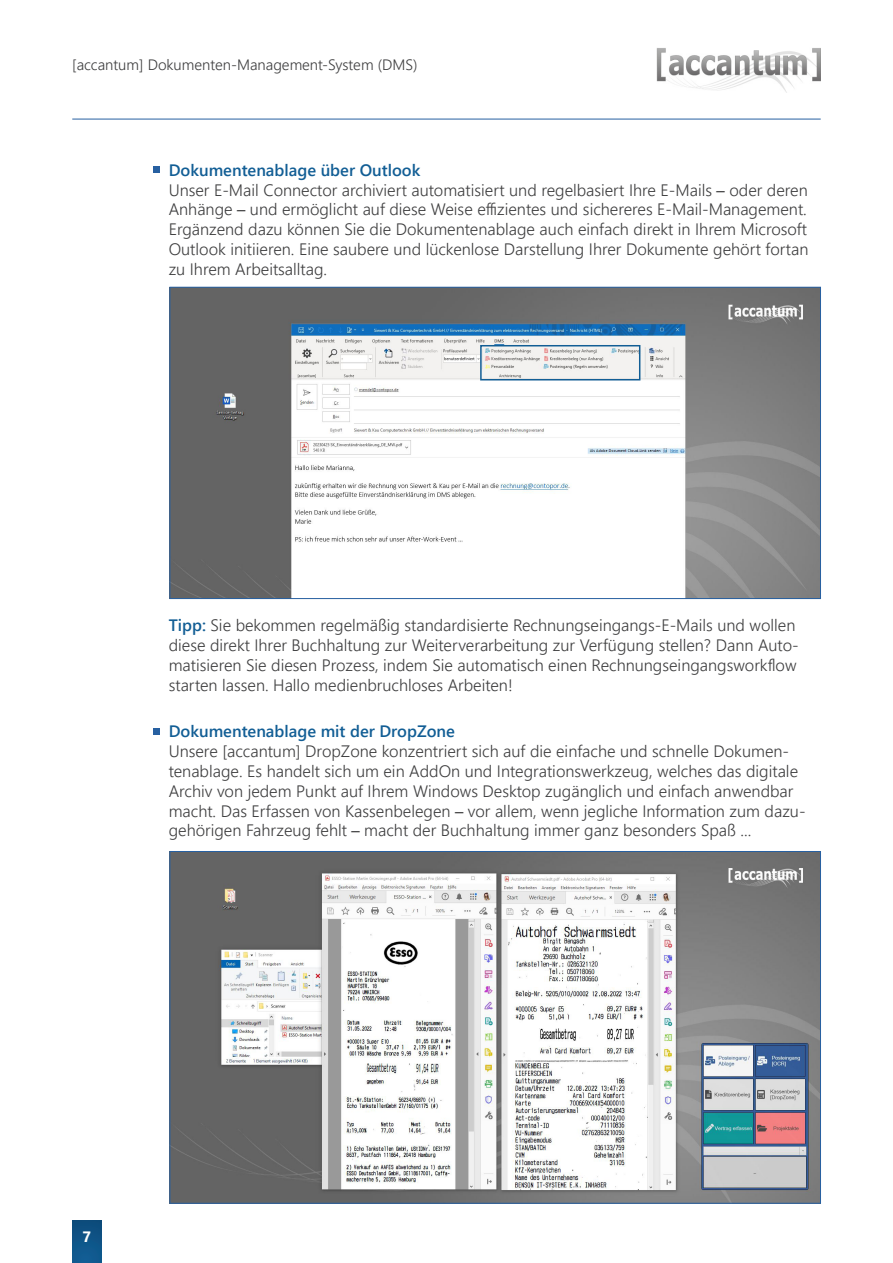
<style>
.page{position:relative;width:893px;height:1263px;background:#fff}
.page>*{position:absolute;margin:0;border:0;box-sizing:border-box;transform-origin:0 0}
.t1{font:300 16.5px/19.8px "Segoe UI";color:#3e3e3f}
.t2{font:600 16.5px "Segoe UI";color:#125e95}
.t3{font:300 15px "Segoe UI";color:#3e3e3f}
.t4{font:700 15px "Segoe UI";color:#fff}
.s1{font-weight:600;color:#125e95}
.s2{font-family:"Arial Nova";font-weight:400}
</style>
<div class="page">
<hr style="left:72px;top:119px;width:749px;height:1px;background:#2760a1">
<div style="left:153px;top:166px;width:7px;height:7px;background:#2760a1"></div>
<div style="left:153px;top:728px;width:7px;height:6px;background:#2760a1"></div>
<div style="left:72px;top:1220px;width:29px;height:43px;background:linear-gradient(to bottom,#0c4b7b,#115e95)"></div>
<img style="left:657px;top:48px;width:164px;height:44px">
<img style="left:172px;top:289px;width:647px;height:308px">
<div style="left:480px;top:345px;width:160px;height:35px;border:2px solid #125e95"></div>
<img style="left:172px;top:853px;width:647px;height:348px">
<p class="t3" style="left:72px;top:51px;width:347px">[accantum] Dokumenten-Management-System (DMS)</p>
<p class="t1" style="left:169px;top:158px;width:641px"><span class="s1">Dokumentenablage über Outlook<br></span>Unser E-Mail Connector archiviert automatisiert und regelbasiert Ihre E-Mails <span class="s2">–</span> oder deren Anhänge <span class="s2">–</span> und ermöglicht auf diese Weise effizientes und sichereres E-Mail-Management.<br>Ergänzend dazu können Sie die Dokumentenablage auch einfach direkt in Ihrem Microsoft Outlook initiieren. Eine saubere und lückenlose Darstellung Ihrer Dokumente gehört fortan zu Ihrem Arbeitsalltag.</p>
<p class="t1" style="left:169px;top:614px;width:631px"><span class="s1">Tipp:</span> Sie bekommen regelmäßig standardisierte Rechnungseingangs-E-Mails und wollen diese direkt Ihrer Buchhaltung zur Weiterverarbeitung zur Verfügung stellen? Dann Auto&shy;matisieren Sie diesen Prozess, indem Sie automatisch einen Rechnungseingangsworkflow starten lassen. Hallo medienbruchloses Arbeiten!</p>
<p class="t2" style="left:169px;top:716px;width:288px">Dokumentenablage mit der DropZone</p>
<p class="t1" style="left:169px;top:740px;width:638px">Unsere [accantum] DropZone konzentriert sich auf die einfache und schnelle Dokumen&shy;tenablage. Es handelt sich um ein AddOn und Integrationswerkzeug, welches das digitale Archiv von jedem Punkt auf Ihrem Windows Desktop zugänglich und einfach anwendbar macht. Das Erfassen von Kassenbelegen <span class="s2">–</span> vor allem, wenn jegliche Information zum dazu&shy;gehörigen Fahrzeug fehlt <span class="s2">–</span> macht der Buchhaltung immer ganz besonders Spaß ...</p>
<p class="t4" style="left:82px;top:1223px;width:10px">7</p>
</div>
